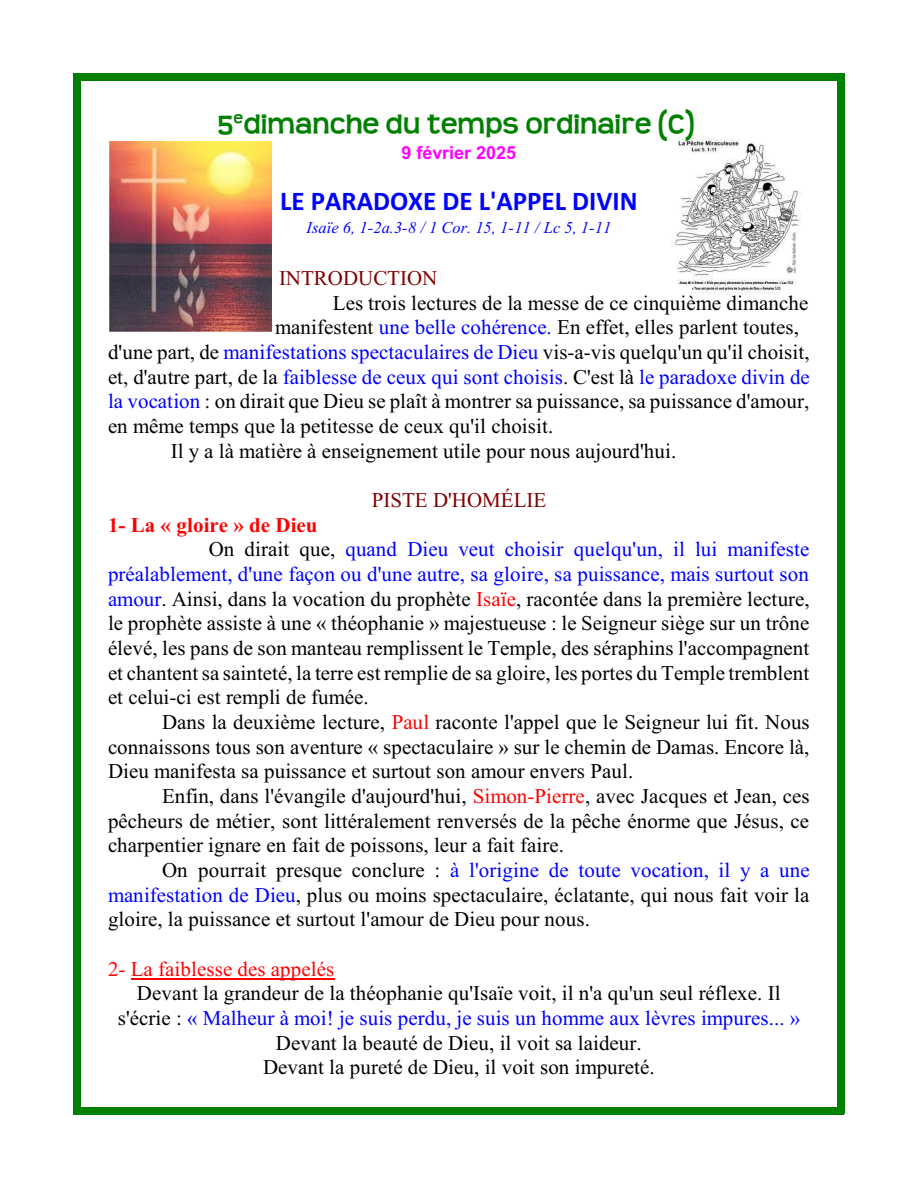
<style>
.page{position:relative;width:918px;height:1188px;background:#fff}
.page>*{position:absolute;margin:0;border:0;box-sizing:border-box;transform-origin:0 0}
.t1{font:700 28.5px "Teen";color:#008000}
.t2{font:700 27px "Calibri";color:#00f}
.t3{font:21px/24.6px "Times New Roman";letter-spacing:.005em;color:#000;text-align:center}
.t4{font:21px "Times New Roman";letter-spacing:.005em;color:#00f}
.t5{font:21px "Times New Roman";color:#800000}
.t6{font:21px "Times New Roman";letter-spacing:.005em;color:#f00}
.t7{font:700 21px "Times New Roman";letter-spacing:.005em;color:#f00}
.t8{font:700 18px "Arial";color:#f0f}
.t9{font:italic 16.5px "Times New Roman";color:#00f}
.s1{color:#00f}
.s2{color:#000}
.s3{color:#f00}
</style>
<div class="page">
<div style="left:74px;top:74px;width:7px;height:1040px;background:#008000"></div>
<div style="left:837px;top:74px;width:7px;height:1040px;background:#008000"></div>
<div style="left:74px;top:74px;width:770px;height:7px;background:#008000"></div>
<div style="left:74px;top:1107px;width:770px;height:7px;background:#008000"></div>
<img style="left:110px;top:142px;width:162px;height:189px">
<img style="left:672px;top:138px;width:129px;height:156px">
<hr style="left:131px;top:978px;width:204px;height:2px;background:#f00">
<h1 class="t1" style="left:217px;top:115px;width:479px">5<sup>e</sup>dimanche du temps ordinaire (C)</h1>
<p class="t8" style="left:401px;top:146px;width:116px">9 février 2025</p>
<p class="t2" style="left:280px;top:190px;width:359px">LE PARADOXE DE L'APPEL DIVIN</p>
<p class="t9" style="left:307px;top:221px;width:306px">Isaïe 6, 1-2a.3-8 / 1 Cor. 15, 1-11 / Lc 5, 1-11</p>
<p class="t5" style="left:279px;top:270px;width:160px">INTRODUCTION</p>
<p class="t3" style="left:333px;top:292px;width:477px">Les trois lectures de la messe de ce cinquième dimanche</p>
<p class="t3" style="left:275px;top:317px;width:525px">manifestent <span class="s1">une belle cohérence.</span> En effet, elles parlent toutes,</p>
<p class="t3" style="left:108px;top:342px;width:703px">d'une part, de <span class="s1">manifestations spectaculaires de Dieu</span> vis-a-vis quelqu'un qu'il choisit,</p>
<p class="t4" style="left:108px;top:369px;width:703px"><span class="s2">et, d'autre part, de la</span> faiblesse de ceux qui sont choisis<span class="s2">. C'est là</span> le paradoxe divin de</p>
<p class="t3" style="left:108px;top:391px;width:703px"><span class="s1">la vocation</span> : on dirait que Dieu se plaît à montrer sa puissance, sa puissance d'amour,</p>
<p class="t3" style="left:108px;top:416px;width:447px">en même temps que la petitesse de ceux qu'il choisit.</p>
<p class="t3" style="left:171px;top:440px;width:507px">Il y a là matière à enseignement utile pour nous aujourd'hui.</p>
<p class="t5" style="left:372px;top:492px;width:176px">PISTE D'HOMÉLIE</p>
<p class="t7" style="left:108px;top:518px;width:211px">1- La « gloire » de Dieu</p>
<p class="t4" style="left:209px;top:542px;width:602px"><span class="s2">On dirait que,</span> quand Dieu veut choisir quelqu'un, il lui manifeste</p>
<p class="t4" style="left:108px;top:566px;width:702px">préalablement, d'une façon ou d'une autre, sa gloire, sa puissance, mais surtout son</p>
<p class="t3" style="left:108px;top:588px;width:703px"><span class="s1">amour</span>. Ainsi, dans la vocation du prophète <span class="s3">Isaïe</span>, racontée dans la première lecture,</p>
<p class="t3" style="left:108px;top:613px;width:703px">le prophète assiste à une « théophanie » majestueuse : le Seigneur siège sur un trône</p>
<p class="t3" style="left:108px;top:638px;width:703px">élevé, les pans de son manteau remplissent le Temple, des séraphins l'accompagnent</p>
<p class="t3" style="left:108px;top:662px;width:703px">et chantent sa sainteté, la terre est remplie de sa gloire, les portes du Temple tremblent</p>
<p class="t3" style="left:108px;top:687px;width:262px">et celui-ci est rempli de fumée.</p>
<p class="t3" style="left:162px;top:712px;width:649px">Dans la deuxième lecture, <span class="s3">Paul</span> raconte l'appel que le Seigneur lui fit. Nous</p>
<p class="t3" style="left:108px;top:736px;width:703px">connaissons tous son aventure « spectaculaire » sur le chemin de Damas. Encore là,</p>
<p class="t3" style="left:108px;top:761px;width:527px">Dieu manifesta sa puissance et surtout son amour envers Paul.</p>
<p class="t3" style="left:162px;top:786px;width:649px">Enfin, dans l'évangile d'aujourd'hui, <span class="s3">Simon-Pierre</span>, avec Jacques et Jean, ces</p>
<p class="t3" style="left:108px;top:810px;width:703px">pêcheurs de métier, sont littéralement renversés de la pêche énorme que Jésus, ce</p>
<p class="t3" style="left:108px;top:835px;width:457px">charpentier ignare en fait de poissons, leur a fait faire.</p>
<p class="t4" style="left:162px;top:862px;width:649px"><span class="s2">On pourrait presque conclure :</span> à l'origine de toute vocation, il y a une</p>
<p class="t3" style="left:108px;top:884px;width:703px"><span class="s1">manifestation de Dieu</span>, plus ou moins spectaculaire, éclatante, qui nous fait voir la</p>
<p class="t3" style="left:108px;top:909px;width:483px">gloire, la puissance et surtout l'amour de Dieu pour nous.</p>
<p class="t6" style="left:108px;top:961px;width:228px">2- La faiblesse des appelés</p>
<p class="t3" style="left:118px;top:983px;width:684px">Devant la grandeur de la théophanie qu'Isaïe voit, il n'a qu'un seul réflexe. Il s'écrie : <span class="s1">« Malheur à moi! je suis perdu, je suis un homme aux lèvres impures... » </span>Devant la beauté de Dieu, il voit sa laideur.<br>Devant la pureté de Dieu, il voit son impureté.</p>
</div>
